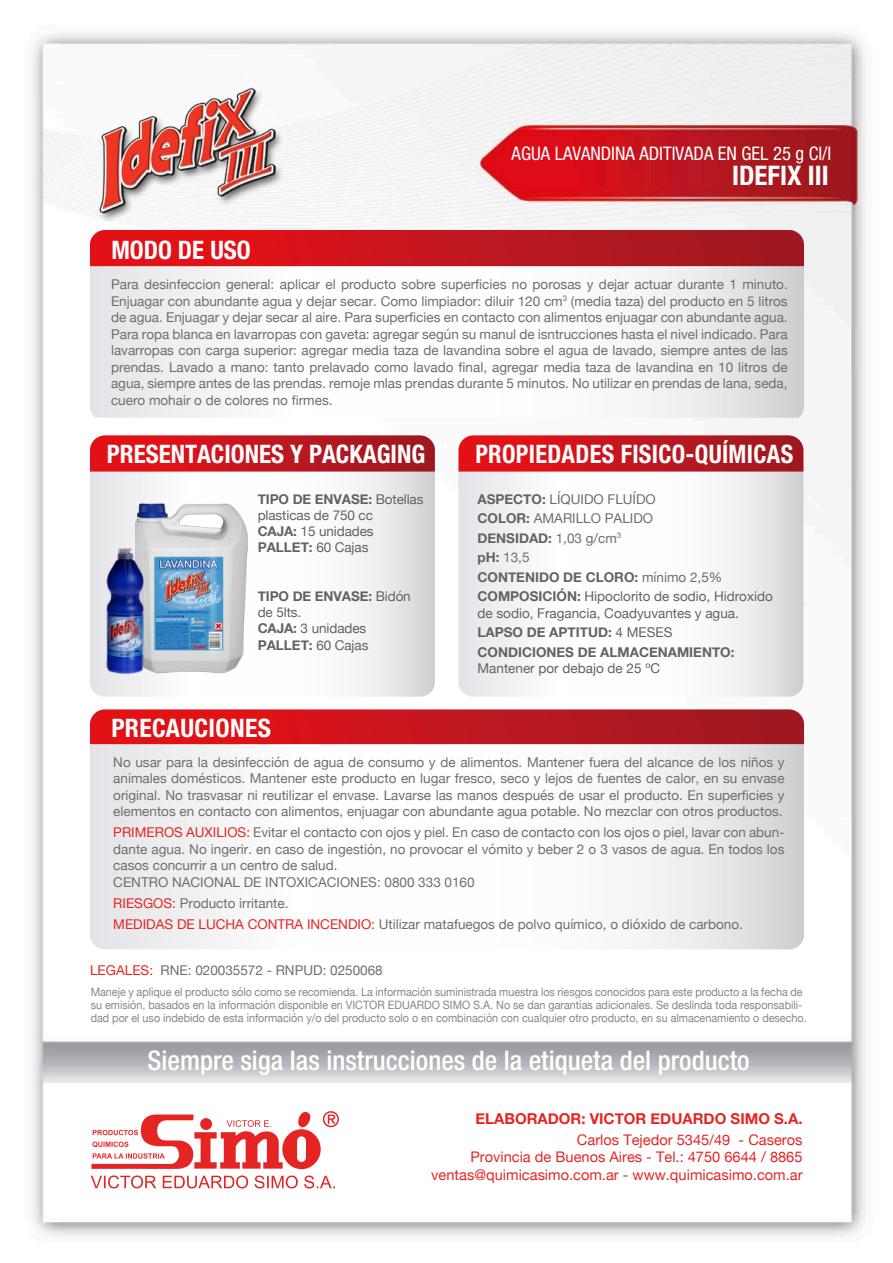
<style>
.page{position:relative;width:893px;height:1263px;background:#fff}
.page>*{position:absolute;margin:0;border:0;box-sizing:border-box;transform-origin:0 0}
.t1{font:500 condensed 27px "Helvetica Neue LT Std";color:#fff}
.t2{font:700 condensed 27px "Helvetica Neue LT Std";color:#fff}
.t3{font:700 condensed 25.5px "Helvetica Neue LT Std";letter-spacing:.015em;color:#fff}
.t4{font:700 condensed 25.5px "Helvetica Neue LT Std";letter-spacing:.015em;color:#fff;scale:.95 1}
.t5{font:condensed 18.75px "Helvetica Neue LT Std";color:#fff}
.t6{font:700 15px "Helvetica Neue";color:#e52523}
.t7{font:14.7px/17.5px "Helvetica Neue";color:#e52523;text-align:right}
.t8{font:13.5px/16.5px "Helvetica Neue";color:#6e6e6d;text-align:justify}
.t9{font:700 13.5px/19.5px "Helvetica Neue";color:#626163}
.t10{font:13.5px/16.2px "Helvetica Neue";letter-spacing:-.005em;color:#626163}
.t11{font:11.55px/12.9px "Helvetica Neue";color:#868686;scale:.94 1}
.s1{font-weight:700}
.s2{font-weight:400;color:#6e6e6d}
.s3{font-weight:400}
.s4{color:#e52523}
</style>
<div class="page">
<img style="left:32px;top:33px;width:836px;height:1204px">
<svg style="left:90px;top:266px;width:714px;height:152px"></svg>
<svg style="left:90px;top:230px;width:714px;height:36px;background:#c3151d"></svg>
<svg style="left:90px;top:744px;width:714px;height:205px"></svg>
<svg style="left:90px;top:709px;width:714px;height:35px;background:#c41920"></svg>
<svg style="left:90px;top:472px;width:345px;height:225px"></svg>
<svg style="left:90px;top:435px;width:345px;height:37px;background:#c51b23"></svg>
<svg style="left:458px;top:472px;width:345px;height:225px"></svg>
<svg style="left:458px;top:435px;width:345px;height:37px;background:#c51c23"></svg>
<img style="left:136px;top:497px;width:120px;height:180px">
<svg style="left:91px;top:1110px;width:248px;height:78px"></svg>
<img style="left:88px;top:72px;width:201px;height:160px">
<img style="left:86px;top:546px;width:106px;height:129px">
<h2 class="t3" style="left:111px;top:235px;width:141px">MODO DE USO</h2>
<h3 class="t5" style="left:512px;top:142px;width:321px">AGUA LAVANDINA ADITIVADA EN GEL 25 g Cl/l</h3>
<h1 class="t2" style="left:732px;top:159px;width:98px">IDEFIX III</h1>
<p class="t8" style="left:111px;top:277px;width:678px">Para desinfeccion general: aplicar el producto sobre superficies no porosas y dejar actuar durante 1 minuto.<br>Enjuagar con abundante agua y dejar secar. Como limpiador: diluir 120 cm<sup>3</sup> (media taza) del producto en 5 litros de agua. Enjuagar y dejar secar al aire. Para superficies en contacto con alimentos enjuagar con abundante agua.<br>Para ropa blanca en lavarropas con gaveta: agregar según su manul de isntrucciones hasta el nivel indicado. Para lavarropas con carga superior: agregar media taza de lavandina sobre el agua de lavado, siempre antes de las prendas. Lavado a mano: tanto prelavado como lavado final, agregar media taza de lavandina en 10 litros de agua, siempre antes de las prendas. remoje mlas prendas durante 5 minutos. No utilizar en prendas de lana, seda, cuero mohair o de colores no firmes.</p>
<h2 class="t3" style="left:107px;top:438px;width:320px">PRESENTACIONES Y PACKAGING</h2>
<p class="t10" style="left:258px;top:492px;width:167px"><span class="s1">TIPO DE ENVASE:</span> Botellas plasticas de 750 cc<br><span class="s1">CAJA:</span> 15 unidades<br><span class="s1">PALLET:</span> 60 Cajas</p>
<p class="t10" style="left:258px;top:589px;width:155px"><span class="s1">TIPO DE ENVASE:</span> Bidón de 5lts.<br><span class="s1">CAJA:</span> 3 unidades<br><span class="s1">PALLET:</span> 60 Cajas</p>
<h2 class="t3" style="left:111px;top:712px;width:161px">PRECAUCIONES</h2>
<h2 class="t4" style="left:475px;top:438px;width:336px">PROPIEDADES FISICO-QUÍMICAS</h2>
<p class="t9" style="left:477px;top:490px;width:297px">ASPECTO: <span class="s2">LÍQUIDO FLUÍDO<br></span>COLOR: <span class="s2">AMARILLO PALIDO<br></span>DENSIDAD: <span class="s2">1,03 g/cm</span><sup>3<br></sup>pH: <span class="s2">13,5<br></span>CONTENIDO DE CLORO: <span class="s2">mínimo 2,5%<br></span>COMPOSICIÓN: <span class="s3">Hipoclorito de sodio, Hidroxido</span></p>
<p class="t9" style="left:477px;top:603px;width:263px"><span class="s3">de sodio, Fragancia, Coadyuvantes y agua.<br></span>LAPSO DE APTITUD: <span class="s3">4 MESES<br></span>CONDICIONES DE ALMACENAMIENTO:</p>
<p class="t10" style="left:477px;top:661px;width:184px">Mantener por debajo de 25 ºC</p>
<p class="t8" style="left:113px;top:754px;width:673px">No usar para la desinfección de agua de consumo y de alimentos. Mantener fuera del alcance de los niños y animales domésticos. Mantener este producto en lugar fresco, seco y lejos de fuentes de calor, en su envase original. No trasvasar ni reutilizar el envase. Lavarse las manos después de usar el producto. En superficies y elementos en contacto con alimentos, enjuagar con abundante agua potable. No mezclar con otros productos.</p>
<p class="t8" style="left:113px;top:825px;width:673px;text-align:left"><span class="s4">PRIMEROS AUXILIOS:</span> Evitar el contacto con ojos y piel. En caso de contacto con los ojos o piel, lavar con abun&shy;dante agua. No ingerir. en caso de ingestión, no provocar el vómito y beber 2 o 3 vasos de agua. En todos los casos concurrir a un centro de salud.<br>CENTRO NACIONAL DE INTOXICACIONES: 0800 333 0160</p>
<p class="t8" style="left:113px;top:893px;width:631px;line-height:21px"><span class="s4">RIESGOS:</span> Producto irritante.<br><span class="s4">MEDIDAS DE LUCHA CONTRA INCENDIO:</span> Utilizar matafuegos de polvo químico, o dióxido de carbono.</p>
<p class="t8" style="left:90px;top:963px;width:294px"><span class="s4">LEGALES:</span> RNE: 020035572 - RNPUD: 0250068</p>
<p class="t11" style="left:91px;top:986px;width:763px">Maneje y aplique el producto sólo como se recomienda. La información suministrada muestra los riesgos conocidos para este producto a la fecha de su emisión, basados en la información disponible en VICTOR EDUARDO SIMO S.A. No se dan garantías adicionales. Se deslinda toda responsabili&shy;dad por el uso indebido de esta información y/o del producto solo o en combinación con cualquier otro producto, en su almacenamiento o desecho.</p>
<h1 class="t1" style="left:148px;top:1045px;width:604px">Siempre siga las instrucciones de la etiqueta del producto</h1>
<p class="t6" style="left:476px;top:1106px;width:328px">ELABORADOR: VICTOR EDUARDO SIMO S.A.</p>
<p class="t7" style="left:431px;top:1131px;width:373px">Carlos Tejedor 5345/49 - Caseros<br>Provincia de Buenos Aires - Tel.: 4750 6644 / 8865 ventas@quimicasimo.com.ar - www.quimicasimo.com.ar</p>
</div>
